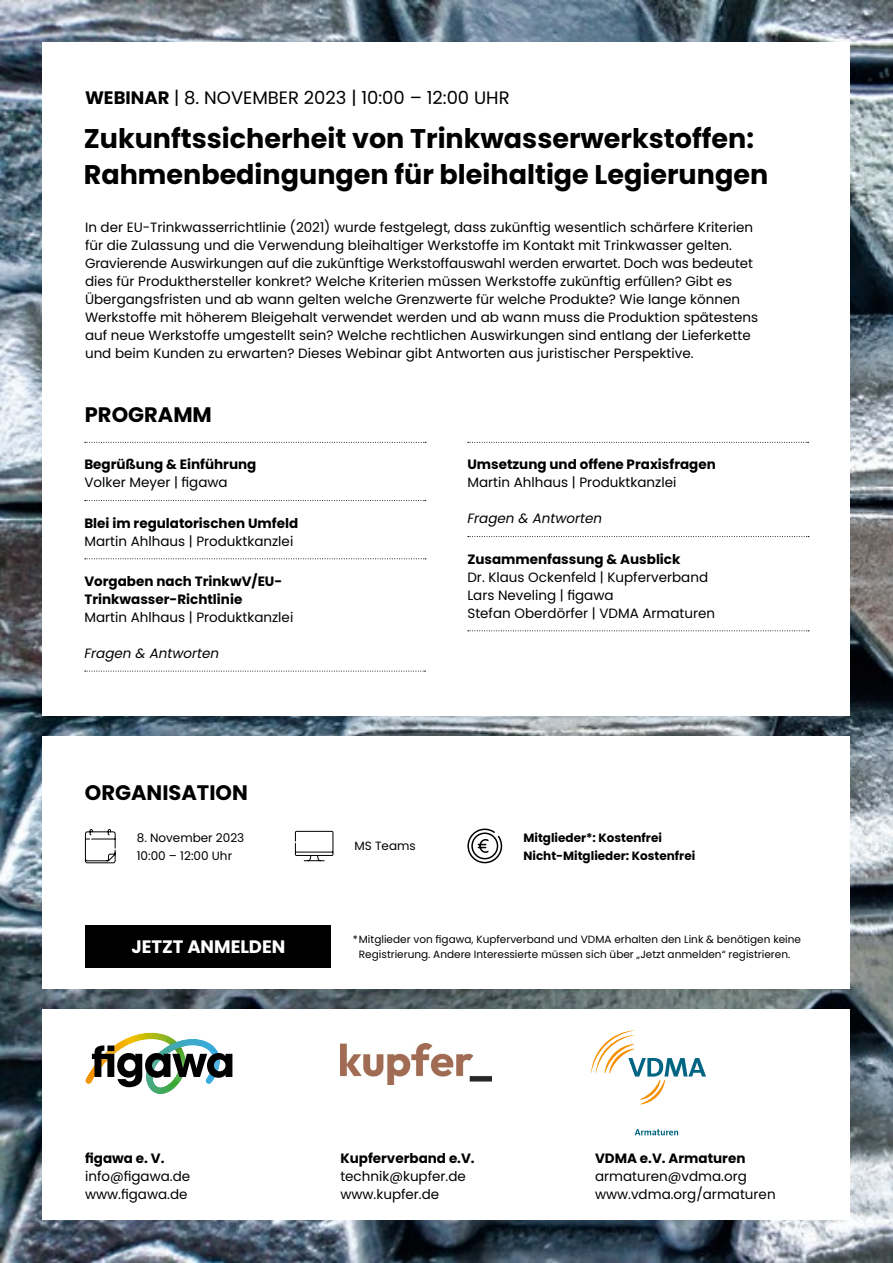
<style>
.page{position:relative;width:893px;height:1263px;background:#fff}
.page>*{position:absolute;margin:0;border:0;box-sizing:border-box;transform-origin:0 0}
.t1{font:700 27px/36px "Poppins";color:#000}
.t2{font:700 21px "Poppins";color:#000}
.t3{font:18px "Poppins";color:#000}
.t4{font:700 18px "Poppins";color:#fff}
.t5{font:13.5px/18px "Poppins";color:#000}
.t6{font:700 13.5px/18px "Poppins";color:#000}
.t7{font:italic 13.5px "Poppins";color:#000}
.t8{font:700 12px/18px "Poppins";color:#000}
.t9{font:12px/18px "Poppins";color:#000}
.t10{font:10.5px "Poppins";color:#000}
.s1{font-weight:700}
</style>
<div class="page">
<img style="left:0;top:0;width:893px;height:1263px">
<div style="left:43px;top:737px;width:807px;height:252px;background:#fff"></div>
<div style="left:43px;top:1010px;width:807px;height:210px;background:#fff"></div>
<div style="left:43px;top:43px;width:807px;height:673px;background:#fff"></div>
<svg style="left:85px;top:442px;width:341px;height:1px"></svg>
<svg style="left:85px;top:500px;width:341px;height:1px"></svg>
<svg style="left:85px;top:558px;width:341px;height:1px"></svg>
<svg style="left:85px;top:671px;width:341px;height:1px"></svg>
<svg style="left:468px;top:442px;width:340px;height:1px"></svg>
<svg style="left:468px;top:536px;width:341px;height:1px"></svg>
<svg style="left:468px;top:630px;width:341px;height:1px"></svg>
<div style="left:85px;top:926px;width:246px;height:42px;background:#000"></div>
<svg style="left:85px;top:1032px;width:147px;height:62px"></svg>
<svg style="left:85px;top:829px;width:31px;height:34px"></svg>
<svg style="left:295px;top:830px;width:39px;height:31px"></svg>
<svg style="left:467px;top:828px;width:36px;height:36px"></svg>
<img style="left:340px;top:1043px;width:152px;height:42px">
<svg style="left:591px;top:1030px;width:115px;height:74px"></svg>
<svg style="left:635px;top:1129px;width:43px;height:6px"></svg>
<h3 class="t3" style="left:85px;top:87px;width:426px"><span class="s1">WEBINAR</span> | 8. NOVEMBER 2023 | 10:00 – 12:00 UHR</h3>
<h1 class="t1" style="left:84px;top:121px;width:686px">Zukunftssicherheit von Trinkwasserwerkstoffen:<br>Rahmenbedingungen für bleihaltige Legierungen</h1>
<p class="t5" style="left:85px;top:219px;width:675px">In der EU-Trinkwasserrichtlinie (2021) wurde festgelegt, dass zukünftig wesentlich schärfere Kriterien für die Zulassung und die Verwendung bleihaltiger Werkstoffe im Kontakt mit Trinkwasser gelten.<br>Gravierende Auswirkungen auf die zukünftige Werkstoffauswahl werden erwartet. Doch was bedeutet dies für Produkthersteller konkret? Welche Kriterien müssen Werkstoffe zukünftig erfüllen? Gibt es Übergangsfristen und ab wann gelten welche Grenzwerte für welche Produkte? Wie lange können Werkstoffe mit höherem Bleigehalt verwendet werden und ab wann muss die Produktion spätestens auf neue Werkstoffe umgestellt sein? Welche rechtlichen Auswirkungen sind entlang der Lieferkette und beim Kunden zu erwarten? Dieses Webinar gibt Antworten aus juristischer Perspektive.</p>
<h2 class="t2" style="left:85px;top:402px;width:129px">PROGRAMM</h2>
<p class="t6" style="left:84px;top:456px;width:173px">Begrüßung &amp; Einführung</p>
<p class="t5" style="left:84px;top:474px;width:145px">Volker Meyer | figawa</p>
<p class="t6" style="left:84px;top:514px;width:215px">Blei im regulatorischen Umfeld</p>
<p class="t5" style="left:84px;top:532px;width:210px">Martin Ahlhaus | Produktkanzlei</p>
<p class="t6" style="left:84px;top:572px;width:199px">Vorgaben nach TrinkwV/EU-<br>Trinkwasser-Richtlinie</p>
<p class="t5" style="left:84px;top:608px;width:210px">Martin Ahlhaus | Produktkanzlei</p>
<p class="t7" style="left:84px;top:645px;width:136px">Fragen &amp; Antworten</p>
<h2 class="t2" style="left:85px;top:780px;width:164px">ORGANISATION</h2>
<p class="t6" style="left:467px;top:456px;width:250px">Umsetzung und offene Praxisfragen</p>
<p class="t5" style="left:467px;top:474px;width:210px">Martin Ahlhaus | Produktkanzlei</p>
<p class="t7" style="left:467px;top:511px;width:136px">Fragen &amp; Antworten</p>
<p class="t6" style="left:467px;top:550px;width:215px">Zusammenfassung &amp; Ausblick</p>
<p class="t5" style="left:467px;top:568px;width:249px">Dr. Klaus Ockenfeld | Kupferverband<br>Lars Neveling | figawa<br>Stefan Oberdörfer | VDMA Armaturen</p>
<p class="t9" style="left:137px;top:828px;width:109px">8. November 2023<br>10:00 – 12:00 Uhr</p>
<p class="t8" style="left:523px;top:828px;width:173px">Mitglieder*: Kostenfrei<br>Nicht-Mitglieder: Kostenfrei</p>
<p class="t9" style="left:355px;top:837px;width:63px">MS Teams</p>
<h3 class="t4" style="left:131px;top:936px;width:155px">JETZT ANMELDEN</h3>
<p class="t10" style="left:353px;top:933px;width:450px">*Mitglieder von figawa, Kupferverband und VDMA erhalten den Link &amp; benötigen keine</p>
<p class="t10" style="left:359px;top:948px;width:433px">Registrierung. Andere Interessierte müssen sich über „Jetzt anmelden“ registrieren.</p>
<p class="t6" style="left:85px;top:1149px;width:81px">figawa e. V.</p>
<p class="t5" style="left:85px;top:1167px;width:107px">info@figawa.de www.figawa.de</p>
<p class="t6" style="left:340px;top:1149px;width:136px">Kupferverband e.V.</p>
<p class="t5" style="left:340px;top:1167px;width:127px">technik@kupfer.de www.kupfer.de</p>
<p class="t6" style="left:595px;top:1149px;width:152px">VDMA e.V. Armaturen</p>
<p class="t5" style="left:595px;top:1167px;width:182px">armaturen@vdma.org www.vdma.org/armaturen</p>
</div>
